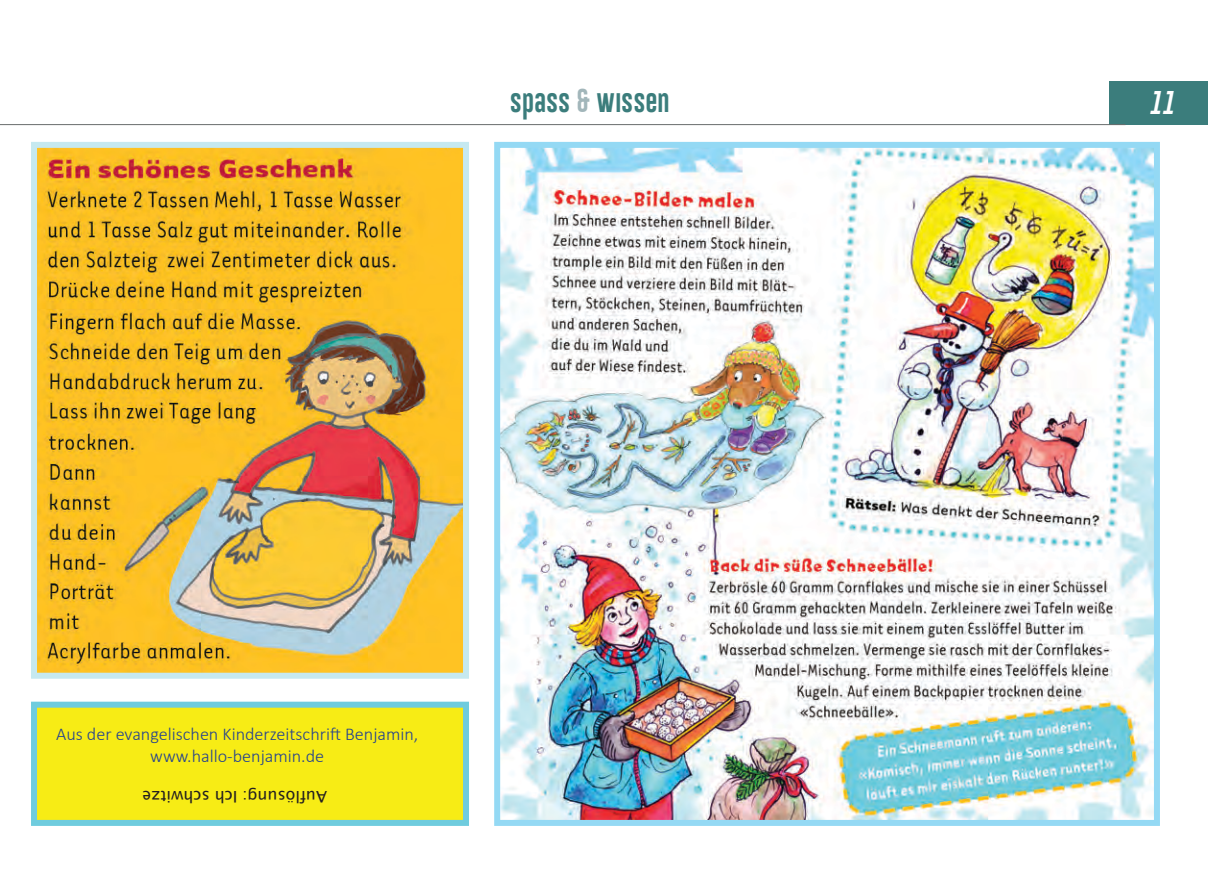
<style>
.page{position:relative;width:1208px;height:874px;background:#fff}
.page>*{position:absolute;margin:0;border:0;box-sizing:border-box;transform-origin:0 0}
.t1{font:24px "Gobold Lowplus";color:#3b7d7c}
.t2{font:italic 24px "Gobold Lowplus";color:#fff}
.t3{font:300 18px/21.6px "Calibri";color:#24418f;text-align:center}
.t4{font:16px "Lucida Sans";color:#231f20}
.s1{color:#a2b6ba}
</style>
<div class="page">
<div style="left:1109px;top:82px;width:99px;height:43px;background:#3b7d7c"></div>
<hr style="left:0;top:124px;width:1125px;height:1px;background:#686d6d">
<img style="left:501px;top:149px;width:652px;height:669px">
<div style="left:494px;top:142px;width:666px;height:683px;border:6px solid #94d9f4"></div>
<img style="left:38px;top:149px;width:424px;height:522px">
<div style="left:31px;top:142px;width:438px;height:536px;border:6px solid #c6e9f0"></div>
<div style="left:31px;top:701px;width:438px;height:124px;background:#f7ec15;border:6px solid #6fccde"></div>
<h1 class="t1" style="left:510px;top:85px;width:161px">SPASS <span class="s1">&amp;</span> WISSEN</h1>
<h1 class="t2" style="left:1149px;top:87px;width:27px">11</h1>
<p class="t3" style="left:56px;top:722px;width:364px">Aus der evangelischen Kinderzeitschrift Benjamin, www.hallo-benjamin.de</p>
<p class="t4" style="left:327px;top:805px;width:186px;rotate:-180deg">Auflösung: Ich schwitze</p>
</div>
